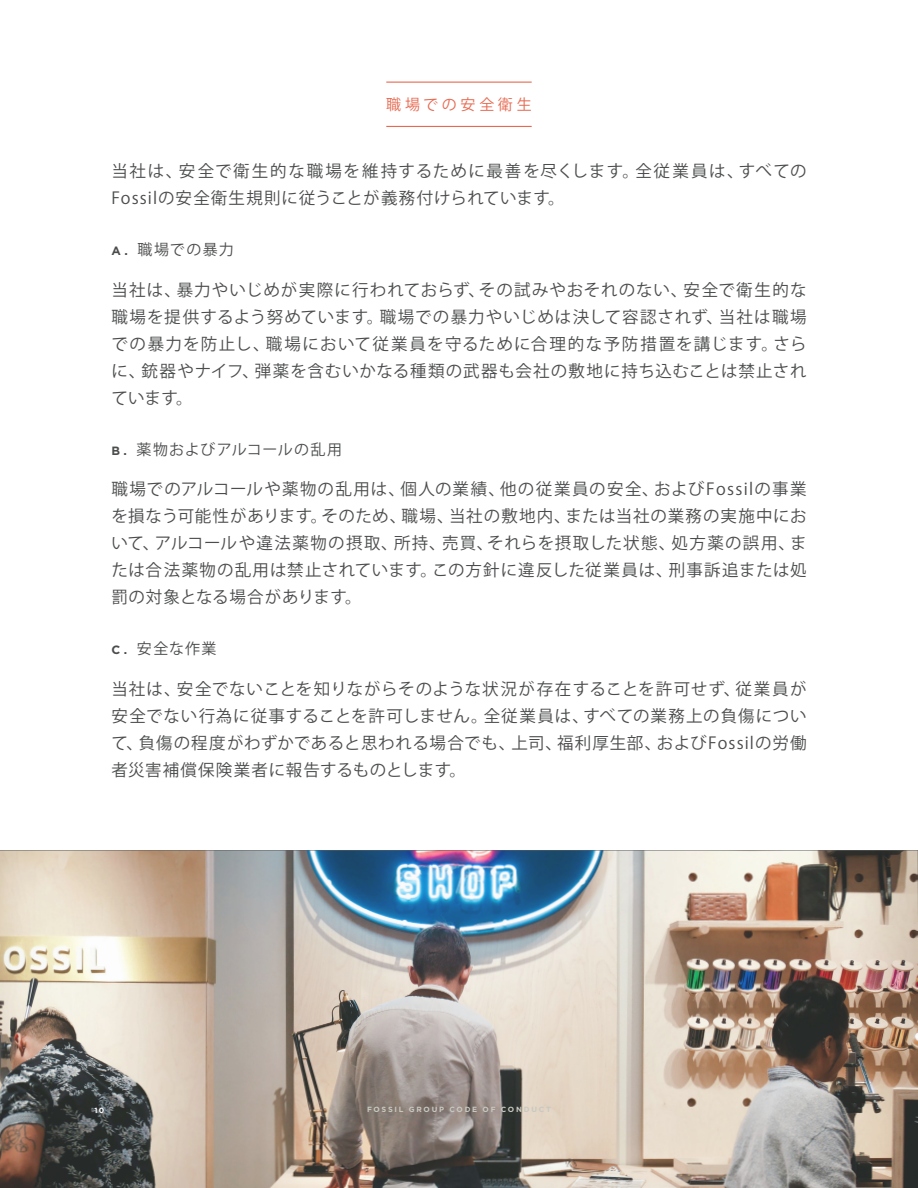
<style>
.page{position:relative;width:918px;height:1188px;background:#fff}
.page>*{position:absolute;margin:0;border:0;box-sizing:border-box;transform-origin:0 0}
.t1{font:16.5px/27px "Koz Go Pr 6 N";letter-spacing:.05em;color:#4b4c4d;text-align:justify}
.t2{font:16.5px/27px "Koz Go Pr 6 N";letter-spacing:.07em;color:#4b4c4d}
.t3{font:15px "Koz Go Pr 6 N";letter-spacing:.075em;color:#4b4c4d}
.Centered_Headline{font:15px "Koz Go Pr 6 N";letter-spacing:.245em;color:#e76950}
.Header_Footer{font:700 7.5px "Gotham";letter-spacing:.23em;color:#c7c9c1}
.Header_Footer-2{font:700 7.5px "Gotham";color:#fff}
.s1{font-family:"Gotham";font-weight:700;font-size:12px}
</style>
<div class="page">
<img style="left:0;top:850px;width:918px;height:338px">
<hr style="left:386px;top:82px;width:146px;height:1px;background:#e76950">
<hr style="left:386px;top:126px;width:146px;height:1px;background:#e76950">
<div style="left:89px;top:1103px;width:23px;height:20px;background:#231f20;opacity:.75"></div>
<p class="Centered_Headline" style="left:386px;top:96px;width:147px">職場での安全衛生</p>
<p class="t2" style="left:111px;top:158px;width:697px">当社は、安全で衛生的な職場を維持するために最善を尽くします。全従業員は、すべての<br>Fossilの安全衛生規則に従うことが義務付けられています。</p>
<p class="t3" style="left:111px;top:241px;width:124px"><span class="s1">A .</span> 職場での暴力</p>
<p class="t1" style="left:111px;top:276px;width:697px">当社は、暴力やいじめが実際に行われておらず、その試みやおそれのない、安全で衛生的な職場を提供するよう努めています。職場での暴力やいじめは決して容認されず、当社は職場での暴力を防止し、職場において従業員を守るために合理的な予防措置を講じます。さらに、銃器やナイフ、弾薬を含むいかなる種類の武器も会社の敷地に持ち込むことは禁止されています。</p>
<p class="t3" style="left:111px;top:441px;width:232px"><span class="s1">B .</span> 薬物およびアルコールの乱用</p>
<p class="t1" style="left:111px;top:476px;width:697px">職場でのアルコールや薬物の乱用は、個人の業績、他の従業員の安全、およびFossilの事業を損なう可能性があります。そのため、職場、当社の敷地内、または当社の業務の実施中において、アルコールや違法薬物の摂取、所持、売買、それらを摂取した状態、処方薬の誤用、または合法薬物の乱用は禁止されています。この方針に違反した従業員は、刑事訴追または処罰の対象となる場合があります。</p>
<p class="t3" style="left:111px;top:640px;width:107px"><span class="s1">C .</span> 安全な作業</p>
<p class="t1" style="left:111px;top:675px;width:697px">当社は、安全でないことを知りながらそのような状況が存在することを許可せず、従業員が安全でない行為に従事することを許可しません。全従業員は、すべての業務上の負傷について、負傷の程度がわずかであると思われる場合でも、上司、福利厚生部、およびFossilの労働者災害補償保険業者に報告するものとします。</p>
<p class="Header_Footer-2" style="left:94px;top:1105px;width:11px">10</p>
<p class="Header_Footer" style="left:367px;top:1105px;width:185px">FOSSIL GROUP CODE OF CONDUCT</p>
</div>
